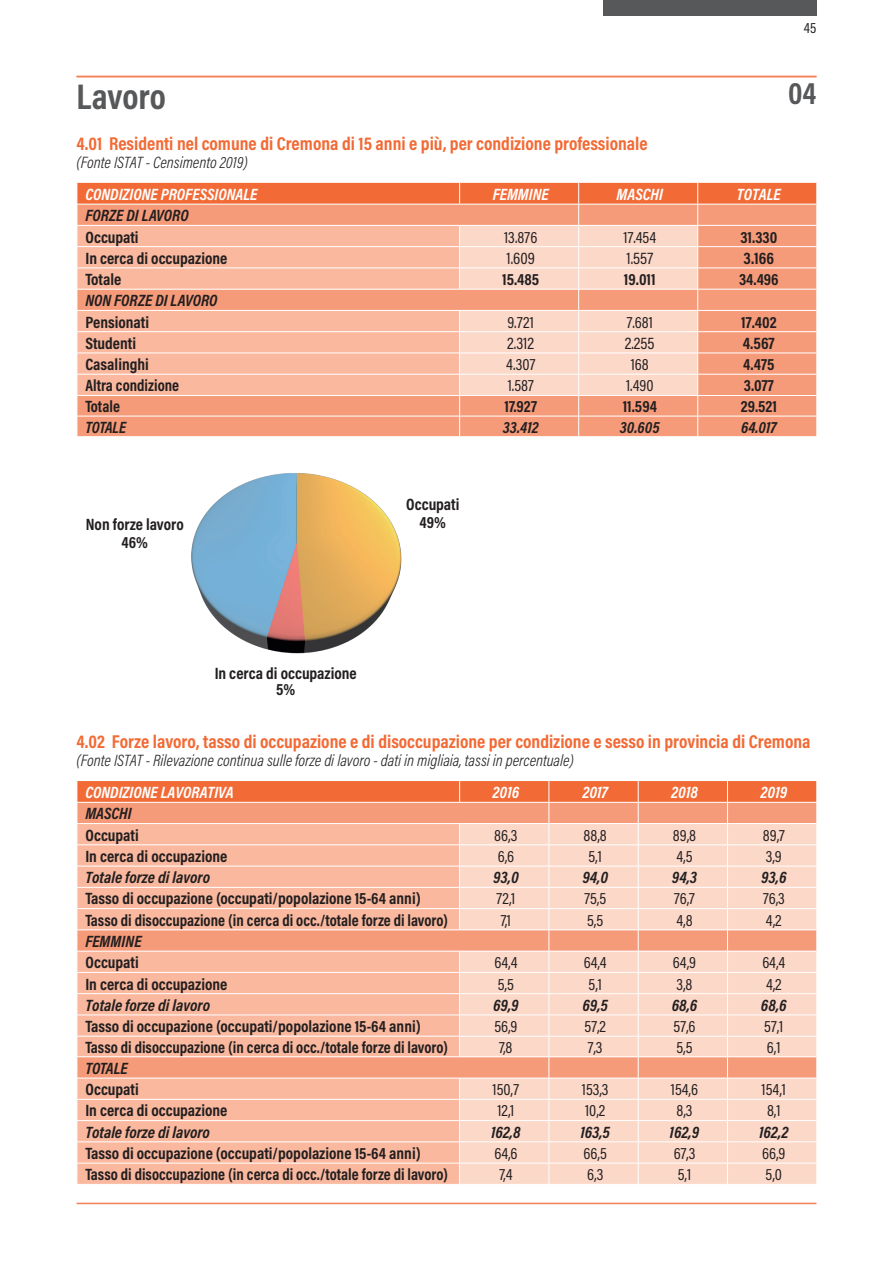
<style>
.page{position:relative;width:893px;height:1263px;background:#fff}
.page>*{position:absolute;margin:0;border:0;box-sizing:border-box;transform-origin:0 0}
.t1{font:700 36px "Acumin Pro Cond";color:#57585a}
.t2{font:700 31.5px "Acumin Pro Cond";color:#57585a}
.t3{font:700 18.75px "Acumin Pro Cond";color:#f26a35}
.t4{font:700 16.5px/16.5px "Acumin Pro Cond";color:#231f20;text-align:center}
.t5{font:16.5px "Acumin Pro Cond";color:#231f20}
.t6{font:700 16.5px "Acumin Pro Cond";color:#231f20;scale:.96 1}
.t7{font:italic 700 16.5px "Acumin Pro Cond";color:#231f20}
.t8{font:italic 300 16.5px "Acumin Pro Cond";color:#231f20}
.t9{font:italic 700 16.5px "Acumin Pro Cond";color:#fff}
.t10{font:italic 700 16.5px "Acumin Pro Cond";color:#231f20;scale:.96 1}
.t11{font:15px "Acumin Pro Cond";color:#231f20}
</style>
<div class="page">
<div style="left:603px;top:0;width:213px;height:16px;background:#57585a"></div>
<hr style="left:77px;top:1203px;width:739px;height:1px;background:#f48156">
<hr style="left:77px;top:76px;width:739px;height:1px;background:#f48156">
<svg style="left:77px;top:781px;width:740px;height:403px;background:#f9bfa8"></svg>
<svg style="left:77px;top:183px;width:740px;height:253px;background:#f8af93"></svg>
<img style="left:191px;top:473px;width:211px;height:181px">
<h1 class="t1" style="left:77px;top:73px;width:91px">Lavoro</h1>
<p class="t3" style="left:77px;top:131px;width:573px">4.01 Residenti nel comune di Cremona di 15 anni e più, per condizione professionale</p>
<p class="t8" style="left:77px;top:152px;width:173px">(Fonte ISTAT - Censimento 2019)</p>
<p class="t11" style="left:804px;top:18px;width:14px">45</p>
<h2 class="t2" style="left:788px;top:72px;width:30px">04</h2>
<p class="t9" style="left:85px;top:183px;width:174px">CONDIZIONE PROFESSIONALE</p>
<p class="t9" style="left:493px;top:183px;width:58px">FEMMINE</p>
<p class="t9" style="left:617px;top:183px;width:48px">MASCHI</p>
<p class="t9" style="left:737px;top:183px;width:45px">TOTALE</p>
<p class="t7" style="left:85px;top:205px;width:105px">FORZE DI LAVORO</p>
<p class="t4" style="left:85px;top:228px;width:55px">Occupati</p>
<p class="t5" style="left:504px;top:226px;width:35px">13.876</p>
<p class="t5" style="left:623px;top:226px;width:34px">17.454</p>
<p class="t4" style="left:740px;top:228px;width:38px">31.330</p>
<p class="t4" style="left:85px;top:249px;width:144px">In cerca di occupazione</p>
<p class="t5" style="left:507px;top:247px;width:30px">1.609</p>
<p class="t5" style="left:626px;top:247px;width:28px">1.557</p>
<p class="t4" style="left:744px;top:249px;width:32px">3.166</p>
<p class="t4" style="left:85px;top:271px;width:37px">Totale</p>
<p class="t4" style="left:502px;top:271px;width:39px">15.485</p>
<p class="t4" style="left:624px;top:271px;width:33px">19.011</p>
<p class="t4" style="left:739px;top:271px;width:41px">34.496</p>
<p class="t7" style="left:85px;top:290px;width:134px">NON FORZE DI LAVORO</p>
<p class="t4" style="left:85px;top:313px;width:65px">Pensionati</p>
<p class="t5" style="left:507px;top:311px;width:28px">9.721</p>
<p class="t5" style="left:627px;top:311px;width:28px">7.681</p>
<p class="t4" style="left:741px;top:313px;width:37px">17.402</p>
<p class="t4" style="left:85px;top:334px;width:52px">Studenti</p>
<p class="t5" style="left:507px;top:332px;width:28px">2.312</p>
<p class="t5" style="left:625px;top:332px;width:31px">2.255</p>
<p class="t4" style="left:743px;top:334px;width:33px">4.567</p>
<p class="t4" style="left:85px;top:356px;width:65px">Casalinghi</p>
<p class="t5" style="left:506px;top:354px;width:31px">4.307</p>
<p class="t5" style="left:631px;top:354px;width:20px">168</p>
<p class="t4" style="left:743px;top:356px;width:33px">4.475</p>
<p class="t6" style="left:85px;top:375px;width:99px">Altra condizione</p>
<p class="t5" style="left:508px;top:375px;width:28px">1.587</p>
<p class="t5" style="left:626px;top:375px;width:29px">1.490</p>
<p class="t4" style="left:744px;top:377px;width:31px">3.077</p>
<p class="t6" style="left:85px;top:396px;width:37px">Totale</p>
<p class="t4" style="left:504px;top:398px;width:34px">17.927</p>
<p class="t4" style="left:623px;top:398px;width:36px">11.594</p>
<p class="t4" style="left:741px;top:398px;width:38px">29.521</p>
<p class="t10" style="left:85px;top:416px;width:44px">TOTALE</p>
<p class="t7" style="left:503px;top:416px;width:38px">33.412</p>
<p class="t7" style="left:620px;top:416px;width:41px">30.605</p>
<p class="t7" style="left:741px;top:416px;width:37px">64.017</p>
<p class="t4" style="left:406px;top:495px;width:55px">Occupati</p>
<p class="t4" style="left:86px;top:515px;width:99px">Non forze lavoro</p>
<p class="t4" style="left:420px;top:513px;width:28px">49%</p>
<p class="t4" style="left:121px;top:533px;width:28px">46%</p>
<p class="t4" style="left:215px;top:664px;width:144px">In cerca di occupazione<br>5%</p>
<p class="t3" style="left:77px;top:729px;width:736px">4.02 Forze lavoro, tasso di occupazione e di disoccupazione per condizione e sesso in provincia di Cremona</p>
<p class="t8" style="left:77px;top:750px;width:499px">(Fonte ISTAT - Rilevazione continua sulle forze di lavoro - dati in migliaia, tassi in percentuale)</p>
<p class="t9" style="left:85px;top:781px;width:150px">CONDIZIONE LAVORATIVA</p>
<p class="t9" style="left:492px;top:781px;width:28px">2016</p>
<p class="t9" style="left:582px;top:781px;width:27px">2017</p>
<p class="t9" style="left:671px;top:781px;width:28px">2018</p>
<p class="t9" style="left:760px;top:781px;width:28px">2019</p>
<p class="t7" style="left:85px;top:803px;width:48px">MASCHI</p>
<p class="t4" style="left:85px;top:826px;width:55px">Occupati</p>
<p class="t5" style="left:494px;top:824px;width:25px">86,3</p>
<p class="t5" style="left:584px;top:824px;width:25px">88,8</p>
<p class="t5" style="left:673px;top:824px;width:25px">89,8</p>
<p class="t5" style="left:763px;top:824px;width:23px">89,7</p>
<p class="t4" style="left:85px;top:847px;width:144px">In cerca di occupazione</p>
<p class="t5" style="left:498px;top:846px;width:18px">6,6</p>
<p class="t5" style="left:588px;top:846px;width:15px">5,1</p>
<p class="t5" style="left:676px;top:846px;width:18px">4,5</p>
<p class="t5" style="left:766px;top:846px;width:17px">3,9</p>
<p class="t7" style="left:85px;top:866px;width:126px">Totale forze di lavoro</p>
<p class="t7" style="left:493px;top:866px;width:27px">93,0</p>
<p class="t7" style="left:582px;top:866px;width:27px">94,0</p>
<p class="t7" style="left:672px;top:866px;width:27px">94,3</p>
<p class="t7" style="left:761px;top:866px;width:27px">93,6</p>
<p class="t4" style="left:85px;top:890px;width:337px">Tasso di occupazione (occupati/popolazione 15-64 anni)</p>
<p class="t5" style="left:496px;top:888px;width:20px">72,1</p>
<p class="t5" style="left:584px;top:888px;width:23px">75,5</p>
<p class="t5" style="left:674px;top:888px;width:22px">76,7</p>
<p class="t5" style="left:763px;top:888px;width:23px">76,3</p>
<p class="t6" style="left:85px;top:909px;width:379px">Tasso di disoccupazione (in cerca di occ./totale forze di lavoro)</p>
<p class="t5" style="left:501px;top:909px;width:12px">7,1</p>
<p class="t5" style="left:587px;top:909px;width:18px">5,5</p>
<p class="t5" style="left:676px;top:909px;width:18px">4,8</p>
<p class="t5" style="left:766px;top:909px;width:17px">4,2</p>
<p class="t7" style="left:85px;top:930px;width:58px">FEMMINE</p>
<p class="t4" style="left:85px;top:954px;width:55px">Occupati</p>
<p class="t5" style="left:494px;top:952px;width:25px">64,4</p>
<p class="t5" style="left:584px;top:952px;width:25px">64,4</p>
<p class="t5" style="left:673px;top:952px;width:25px">64,9</p>
<p class="t5" style="left:762px;top:952px;width:25px">64,4</p>
<p class="t4" style="left:85px;top:975px;width:144px">In cerca di occupazione</p>
<p class="t5" style="left:498px;top:973px;width:18px">5,5</p>
<p class="t5" style="left:588px;top:973px;width:15px">5,1</p>
<p class="t5" style="left:676px;top:973px;width:17px">3,8</p>
<p class="t5" style="left:766px;top:973px;width:17px">4,2</p>
<p class="t7" style="left:85px;top:994px;width:126px">Totale forze di lavoro</p>
<p class="t7" style="left:493px;top:994px;width:27px">69,9</p>
<p class="t7" style="left:582px;top:994px;width:27px">69,5</p>
<p class="t7" style="left:672px;top:994px;width:27px">68,6</p>
<p class="t7" style="left:761px;top:994px;width:27px">68,6</p>
<p class="t4" style="left:85px;top:1018px;width:337px">Tasso di occupazione (occupati/popolazione 15-64 anni)</p>
<p class="t5" style="left:494px;top:1016px;width:25px">56,9</p>
<p class="t5" style="left:585px;top:1016px;width:23px">57,2</p>
<p class="t5" style="left:674px;top:1016px;width:23px">57,6</p>
<p class="t5" style="left:764px;top:1016px;width:21px">57,1</p>
<p class="t6" style="left:85px;top:1036px;width:379px">Tasso di disoccupazione (in cerca di occ./totale forze di lavoro)</p>
<p class="t5" style="left:499px;top:1037px;width:15px">7,8</p>
<p class="t5" style="left:588px;top:1037px;width:16px">7,3</p>
<p class="t5" style="left:676px;top:1037px;width:18px">5,5</p>
<p class="t5" style="left:767px;top:1037px;width:15px">6,1</p>
<p class="t7" style="left:85px;top:1057px;width:44px">TOTALE</p>
<p class="t4" style="left:85px;top:1081px;width:55px">Occupati</p>
<p class="t5" style="left:492px;top:1079px;width:28px">150,7</p>
<p class="t5" style="left:582px;top:1079px;width:28px">153,3</p>
<p class="t5" style="left:671px;top:1079px;width:29px">154,6</p>
<p class="t5" style="left:762px;top:1079px;width:26px">154,1</p>
<p class="t4" style="left:85px;top:1102px;width:144px">In cerca di occupazione</p>
<p class="t5" style="left:497px;top:1100px;width:19px">12,1</p>
<p class="t5" style="left:585px;top:1100px;width:22px">10,2</p>
<p class="t5" style="left:676px;top:1100px;width:17px">8,3</p>
<p class="t5" style="left:767px;top:1100px;width:15px">8,1</p>
<p class="t7" style="left:85px;top:1121px;width:126px">Totale forze di lavoro</p>
<p class="t7" style="left:491px;top:1121px;width:31px">162,8</p>
<p class="t7" style="left:580px;top:1121px;width:31px">163,5</p>
<p class="t7" style="left:670px;top:1121px;width:31px">162,9</p>
<p class="t7" style="left:759px;top:1121px;width:31px">162,2</p>
<p class="t4" style="left:85px;top:1144px;width:337px">Tasso di occupazione (occupati/popolazione 15-64 anni)</p>
<p class="t5" style="left:494px;top:1142px;width:25px">64,6</p>
<p class="t5" style="left:584px;top:1142px;width:25px">66,5</p>
<p class="t5" style="left:674px;top:1142px;width:23px">67,3</p>
<p class="t5" style="left:762px;top:1142px;width:25px">66,9</p>
<p class="t6" style="left:85px;top:1164px;width:379px">Tasso di disoccupazione (in cerca di occ./totale forze di lavoro)</p>
<p class="t5" style="left:499px;top:1164px;width:15px">7,4</p>
<p class="t5" style="left:587px;top:1164px;width:18px">6,3</p>
<p class="t5" style="left:678px;top:1164px;width:15px">5,1</p>
<p class="t5" style="left:765px;top:1164px;width:18px">5,0</p>
</div>
